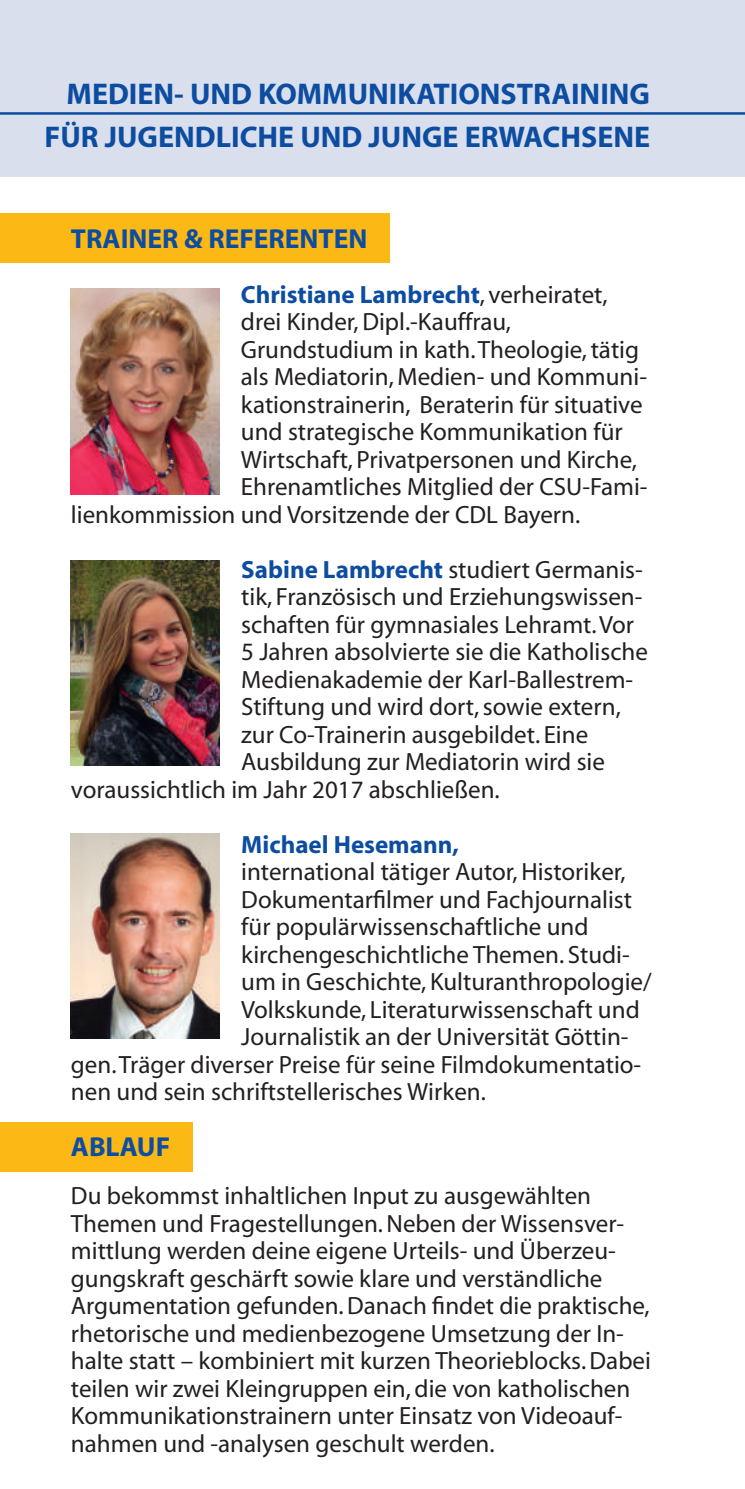
<style>
.page{position:relative;width:745px;height:1489px;background:#fff}
.page>*{position:absolute;margin:0;border:0;box-sizing:border-box;transform-origin:0 0}
.t1{font:700 30px/42.5px "Myriad";color:#0d4da1;text-align:right}
.t2{font:700 27.5px "Myriad";color:#0d4da1}
.t3{font:25px/27.5px "Myriad";color:#231f20}
.t4{font:700 25px "Myriad";color:#0d4da1}
.s1{font-weight:400;color:#231f20}
.s2{font-weight:700;color:#0d4da1}
</style>
<div class="page">
<div style="left:0;top:0;width:744px;height:177px;background:#d9dfec"></div>
<hr style="left:0;top:112px;width:744px;height:3px;background:#0d4da1">
<div style="left:0;top:1121px;width:192px;height:50px;background:#fcb814"></div>
<div style="left:0;top:213px;width:389px;height:49px;background:#fcb814"></div>
<img style="left:71px;top:288px;width:148px;height:206px">
<img style="left:71px;top:560px;width:149px;height:205px">
<img style="left:71px;top:833px;width:149px;height:205px">
<p class="t1" style="left:45px;top:74px;width:606px">MEDIEN- UND KOMMUNIKATIONSTRAINING<br>FÜR JUGENDLICHE UND JUNGE ERWACHSENE</p>
<p class="t2" style="left:71px;top:224px;width:298px">TRAINER &amp; REFERENTEN</p>
<p class="t4" style="left:241px;top:281px;width:368px">Christiane Lambrecht<span class="s1">, verheiratet,</span></p>
<p class="t3" style="left:241px;top:309px;width:271px">drei Kinder, Dipl.-Kauffrau,</p>
<p class="t3" style="left:241px;top:336px;width:399px">Grundstudium in kath. Theologie, tätig</p>
<p class="t3" style="left:241px;top:364px;width:407px">als Mediatorin, Medien- und Kommuni-</p>
<p class="t3" style="left:241px;top:391px;width:403px">kationstrainerin, Beraterin für situative</p>
<p class="t3" style="left:241px;top:419px;width:383px">und strategische Kommunikation für</p>
<p class="t3" style="left:241px;top:446px;width:397px">Wirtschaft, Privatpersonen und Kirche,</p>
<p class="t3" style="left:241px;top:474px;width:408px">Ehrenamtliches Mitglied der CSU-Fami-</p>
<p class="t3" style="left:71px;top:501px;width:510px">lienkommission und Vorsitzende der CDL Bayern.</p>
<p class="t3" style="left:241px;top:556px;width:403px"><span class="s2">Sabine Lambrecht</span> studiert Germanis-</p>
<p class="t3" style="left:241px;top:584px;width:402px">tik, Französisch und Erziehungswissen-</p>
<p class="t3" style="left:241px;top:611px;width:394px">schaften für gymnasiales Lehramt. Vor</p>
<p class="t3" style="left:241px;top:639px;width:408px">5 Jahren absolvierte sie die Katholische</p>
<p class="t3" style="left:241px;top:666px;width:393px">Medienakademie der Karl-Ballestrem-</p>
<p class="t3" style="left:241px;top:694px;width:381px">Stiftung und wird dort, sowie extern,</p>
<p class="t3" style="left:241px;top:721px;width:348px">zur Co-Trainerin ausgebildet. Eine</p>
<p class="t3" style="left:241px;top:749px;width:365px">Ausbildung zur Mediatorin wird sie</p>
<p class="t3" style="left:71px;top:776px;width:430px">voraussichtlich im Jahr 2017 abschließen.</p>
<p class="t4" style="left:241px;top:831px;width:219px">Michael Hesemann,</p>
<p class="t3" style="left:241px;top:859px;width:386px">international tätiger Autor, Historiker,</p>
<p class="t3" style="left:241px;top:886px;width:392px">Dokumentarfilmer und Fachjournalist</p>
<p class="t3" style="left:241px;top:914px;width:348px">für populärwissenschaftliche und</p>
<p class="t3" style="left:241px;top:941px;width:390px">kirchengeschichtliche Themen. Studi-</p>
<p class="t3" style="left:241px;top:969px;width:411px">um in Geschichte, Kulturanthropologie/</p>
<p class="t3" style="left:241px;top:996px;width:400px">Volkskunde, Literaturwissenschaft und</p>
<p class="t3" style="left:241px;top:1024px;width:388px">Journalistik an der Universität Göttin-</p>
<p class="t3" style="left:71px;top:1051px;width:571px">gen. Träger diverser Preise für seine Filmdokumentatio-</p>
<p class="t3" style="left:71px;top:1079px;width:416px">nen und sein schriftstellerisches Wirken.</p>
<p class="t2" style="left:71px;top:1131px;width:101px">ABLAUF</p>
<p class="t3" style="left:71px;top:1183px;width:581px">Du bekommst inhaltlichen Input zu ausgewählten Themen und Fragestellungen. Neben der Wissensver&shy;mittlung werden deine eigene Urteils- und Überzeu&shy;gungskraft geschärft sowie klare und verständliche Argumentation gefunden. Danach findet die praktische, rhetorische und medienbezogene Umsetzung der In&shy;halte statt – kombiniert mit kurzen Theorieblocks. Dabei teilen wir zwei Kleingruppen ein, die von katholischen Kommunikationstrainern unter Einsatz von Videoauf&shy;nahmen und -analysen geschult werden.</p>
</div>
